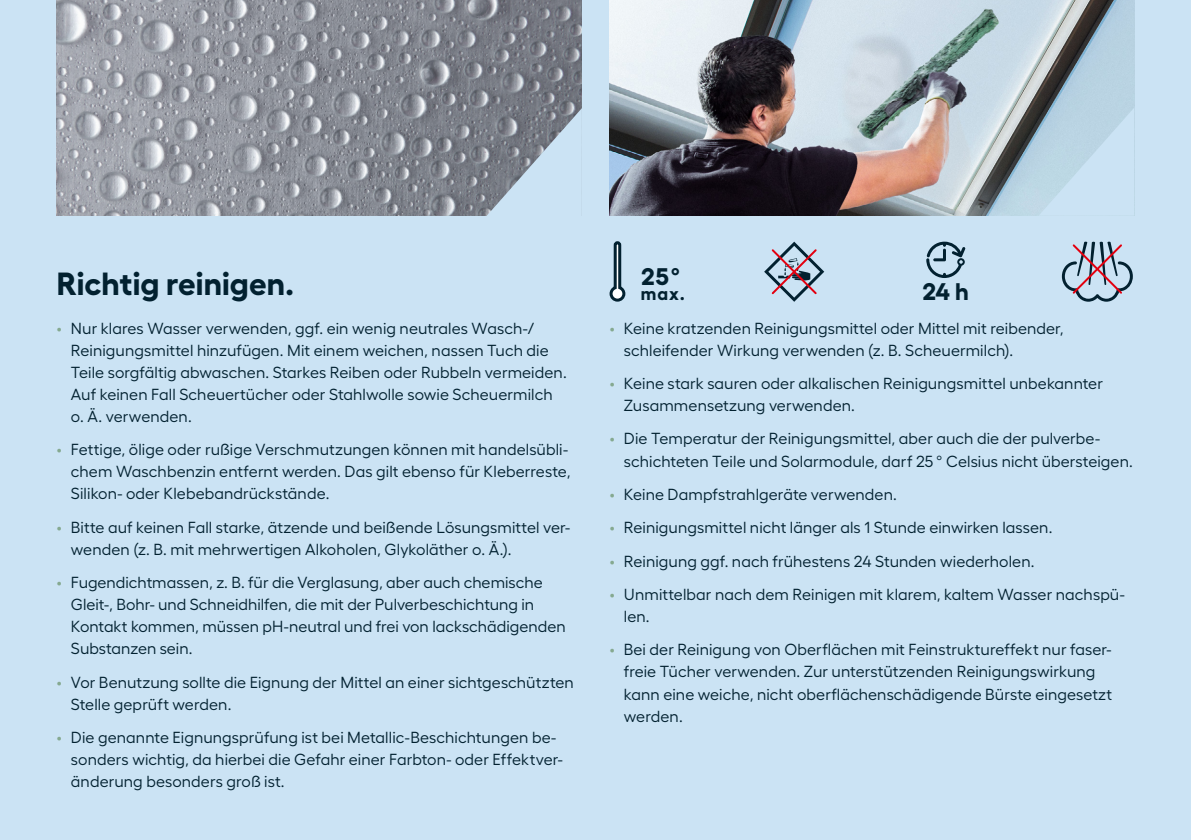
<style>
.page{position:relative;width:1191px;height:840px;background:#fff}
.page>*{position:absolute;margin:0;border:0;box-sizing:border-box;transform-origin:0 0}
.t1{font:700 32px "Hellix";color:#022130}
.t2{font:700 24px "Hellix";color:#022130}
.t3{font:700 18px "Hellix";color:#022130}
.t4{font:16px/22px "Hellix";letter-spacing:.005em;color:#022130}
.s1{font-family:"Barlow";color:#85a990}
</style>
<div class="page">
<div style="left:0;top:0;width:1191px;height:839px;background:#cbe3f4"></div>
<img style="left:57px;top:0;width:524px;height:215px">
<img style="left:609px;top:0;width:525px;height:215px">
<svg style="left:609px;top:241px;width:17px;height:61px"></svg>
<svg style="left:1062px;top:241px;width:70px;height:60px"></svg>
<svg style="left:764px;top:241px;width:60px;height:60px"></svg>
<svg style="left:926px;top:241px;width:39px;height:37px"></svg>
<svg style="left:486px;top:108px;width:96px;height:108px"></svg>
<svg style="left:1038px;top:107px;width:96px;height:108px"></svg>
<h1 class="t1" style="left:57px;top:257px;width:239px">Richtig reinigen.</h1>
<p class="t4" style="left:71px;top:315px;width:497px;text-indent:-14px"><span class="s1">•</span> Nur klares Wasser verwenden, ggf. ein wenig neutrales Wasch-/ Reinigungsmittel hinzufügen. Mit einem weichen, nassen Tuch die Teile sorgfältig abwaschen. Starkes Reiben oder Rubbeln vermeiden.<br>Auf keinen Fall Scheuertücher oder Stahlwolle sowie Scheuermilch o. Ä. verwenden.</p>
<p class="t4" style="left:71px;top:437px;width:501px;text-indent:-14px"><span class="s1">•</span> Fettige, ölige oder rußige Verschmutzungen können mit handelsübli&shy;chem Waschbenzin entfernt werden. Das gilt ebenso für Kleberreste,<br>Silikon- oder Klebebandrückstände.</p>
<p class="t4" style="left:71px;top:514px;width:501px;text-indent:-14px"><span class="s1">•</span> Bitte auf keinen Fall starke, ätzende und beißende Lösungsmittel ver&shy;wenden (z. B. mit mehrwertigen Alkoholen, Glykoläther o. Ä.).</p>
<p class="t4" style="left:71px;top:569px;width:496px;text-indent:-14px"><span class="s1">•</span> Fugendichtmassen, z. B. für die Verglasung, aber auch chemische Gleit-, Bohr- und Schneidhilfen, die mit der Pulverbeschichtung in Kontakt kommen, müssen pH-neutral und frei von lackschädigenden Substanzen sein.</p>
<p class="t4" style="left:71px;top:669px;width:504px;text-indent:-14px"><span class="s1">•</span> Vor Benutzung sollte die Eignung der Mittel an einer sichtgeschützten<br>Stelle geprüft werden.</p>
<p class="t4" style="left:71px;top:724px;width:493px;text-indent:-14px"><span class="s1">•</span> Die genannte Eignungsprüfung ist bei Metallic-Beschichtungen be&shy;sonders wichtig, da hierbei die Gefahr einer Farbton- oder Effektver&shy;änderung besonders groß ist.</p>
<h2 class="t2" style="left:641px;top:257px;width:41px">25°</h2>
<p class="t3" style="left:641px;top:279px;width:45px">max.</p>
<h2 class="t2" style="left:922px;top:272px;width:48px">24 h</h2>
<p class="t4" style="left:624px;top:315px;width:441px;text-indent:-14px"><span class="s1">•</span> Keine kratzenden Reinigungsmittel oder Mittel mit reibender, schleifender Wirkung verwenden (z. B. Scheuermilch).</p>
<p class="t4" style="left:624px;top:370px;width:480px;text-indent:-14px"><span class="s1">•</span> Keine stark sauren oder alkalischen Reinigungsmittel unbekannter<br>Zusammensetzung verwenden.</p>
<p class="t4" style="left:624px;top:426px;width:510px;text-indent:-14px"><span class="s1">•</span> Die Temperatur der Reinigungsmittel, aber auch die der pulverbe&shy;schichteten Teile und Solarmodule, darf 25 ° Celsius nicht übersteigen.</p>
<p class="t4" style="left:609px;top:481px;width:289px"><span class="s1">•</span> Keine Dampfstrahlgeräte verwenden.</p>
<p class="t4" style="left:609px;top:514px;width:444px"><span class="s1">•</span> Reinigungsmittel nicht länger als 1 Stunde einwirken lassen.</p>
<p class="t4" style="left:609px;top:548px;width:426px"><span class="s1">•</span> Reinigung ggf. nach frühestens 24 Stunden wiederholen.</p>
<p class="t4" style="left:624px;top:581px;width:502px;text-indent:-14px"><span class="s1">•</span> Unmittelbar nach dem Reinigen mit klarem, kaltem Wasser nachspü&shy;len.</p>
<p class="t4" style="left:624px;top:637px;width:490px;text-indent:-14px"><span class="s1">•</span> Bei der Reinigung von Oberflächen mit Feinstruktureffekt nur faser&shy;freie Tücher verwenden. Zur unterstützenden Reinigungswirkung kann eine weiche, nicht oberflächenschädigende Bürste eingesetzt werden.</p>
</div>
